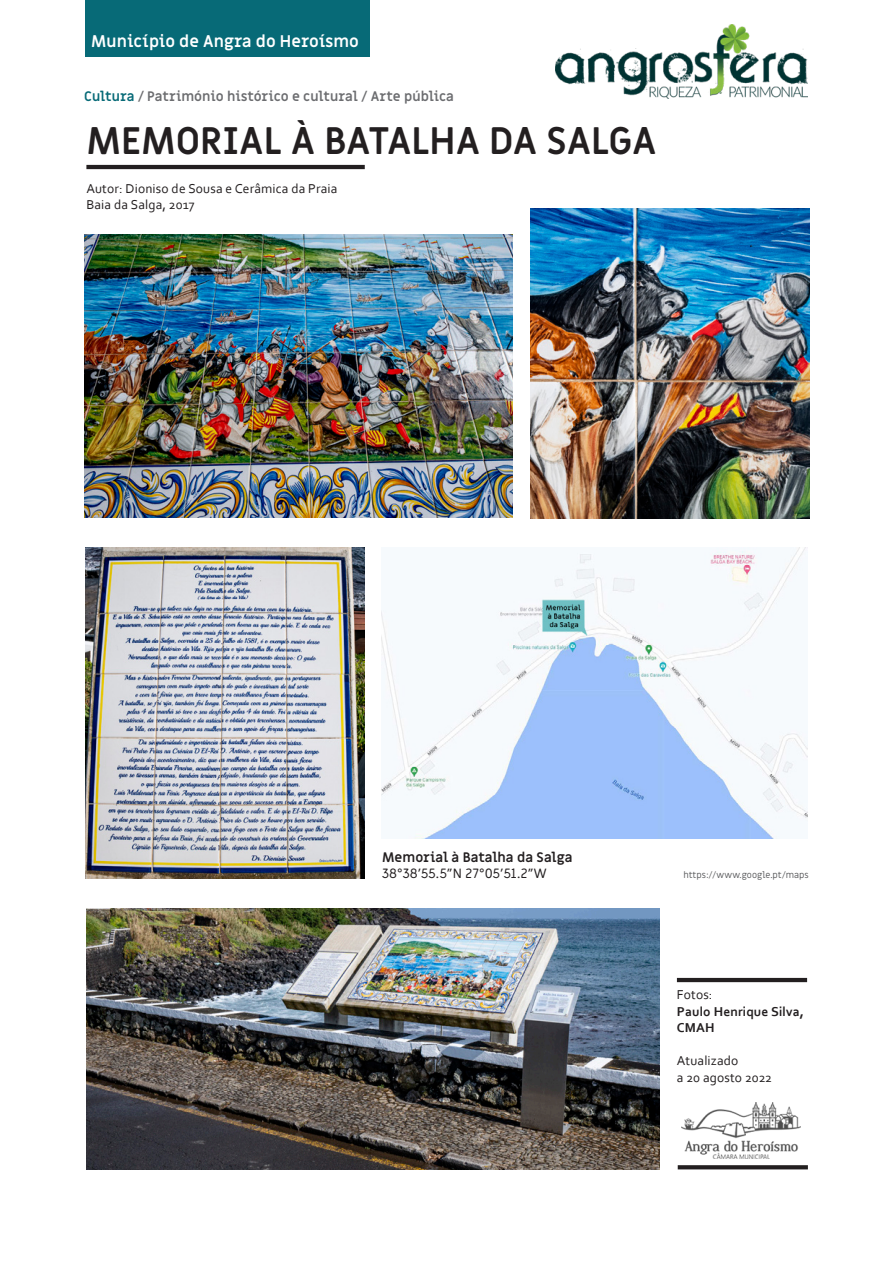
<style>
.page{position:relative;width:893px;height:1263px;background:#fff}
.page>*{position:absolute;margin:0;border:0;box-sizing:border-box;transform-origin:0 0}
.tit{font:700 37.5px "Miriam Libre";color:#231f20}
.t1{font:700 16.5px "Miriam Libre";color:#fff}
.ficha{font:13.5px "Corbel";letter-spacing:.01em;color:#231f20}
.legenda_bold{font:700 13.5px "Miriam Libre";letter-spacing:-.005em;color:#6c6d70}
.ficha-2{font:700 13.5px/16.5px "Corbel";letter-spacing:.01em;color:#231f20}
.legenda{font:13.5px "Miriam Libre";color:#231f20}
.legenda_bold-2{font:700 13.5px "Miriam Libre";color:#231f20}
.legenda-2{font:9px "Miriam Libre";color:#57585a}
.s1{color:#076a77}
.s2{font-weight:400}
</style>
<div class="page">
<img style="left:556px;top:24px;width:252px;height:74px">
<div style="left:85px;top:0;width:284px;height:57px;background:#076a77"></div>
<img style="left:682px;top:1103px;width:119px;height:56px">
<svg style="left:678px;top:1165px;width:130px;height:4px"></svg>
<img style="left:86px;top:908px;width:574px;height:261px">
<hr style="left:86px;top:165px;width:279px;height:4px;background:#231f20">
<img style="left:531px;top:209px;width:279px;height:310px">
<img style="left:84px;top:234px;width:429px;height:283px">
<hr style="left:677px;top:978px;width:130px;height:4px;background:#231f20">
<img style="left:85px;top:547px;width:280px;height:331px">
<img style="left:381px;top:547px;width:426px;height:291px">
<p class="t1" style="left:91px;top:31px;width:269px">Município de Angra do Heroísmo</p>
<p class="legenda_bold" style="left:84px;top:88px;width:371px"><span class="s1">Cultura</span> / Património histórico e cultural / Arte pública</p>
<p class="tit" style="left:86px;top:117px;width:571px">MEMORIAL À BATALHA DA SALGA</p>
<p class="ficha" style="left:86px;top:180px;width:252px">Autor: Dioniso de Sousa e Cerâmica da Praia</p>
<p class="ficha" style="left:86px;top:196px;width:110px">Baia da Salga, 2017</p>
<p class="legenda_bold-2" style="left:382px;top:849px;width:192px">Memorial à Batalha da Salga</p>
<p class="legenda" style="left:382px;top:865px;width:166px">38°38’55.5”N 27°05’51.2”W</p>
<p class="legenda-2" style="left:683px;top:869px;width:127px">https://www.google.pt/maps</p>
<p class="ficha-2" style="left:677px;top:986px;width:129px"><span class="s2">Fotos:<br></span>Paulo Henrique Silva,<br>CMAH</p>
<p class="ficha" style="left:677px;top:1052px;width:63px">Atualizado</p>
<p class="ficha" style="left:677px;top:1069px;width:97px">a 20 agosto 2022</p>
</div>
